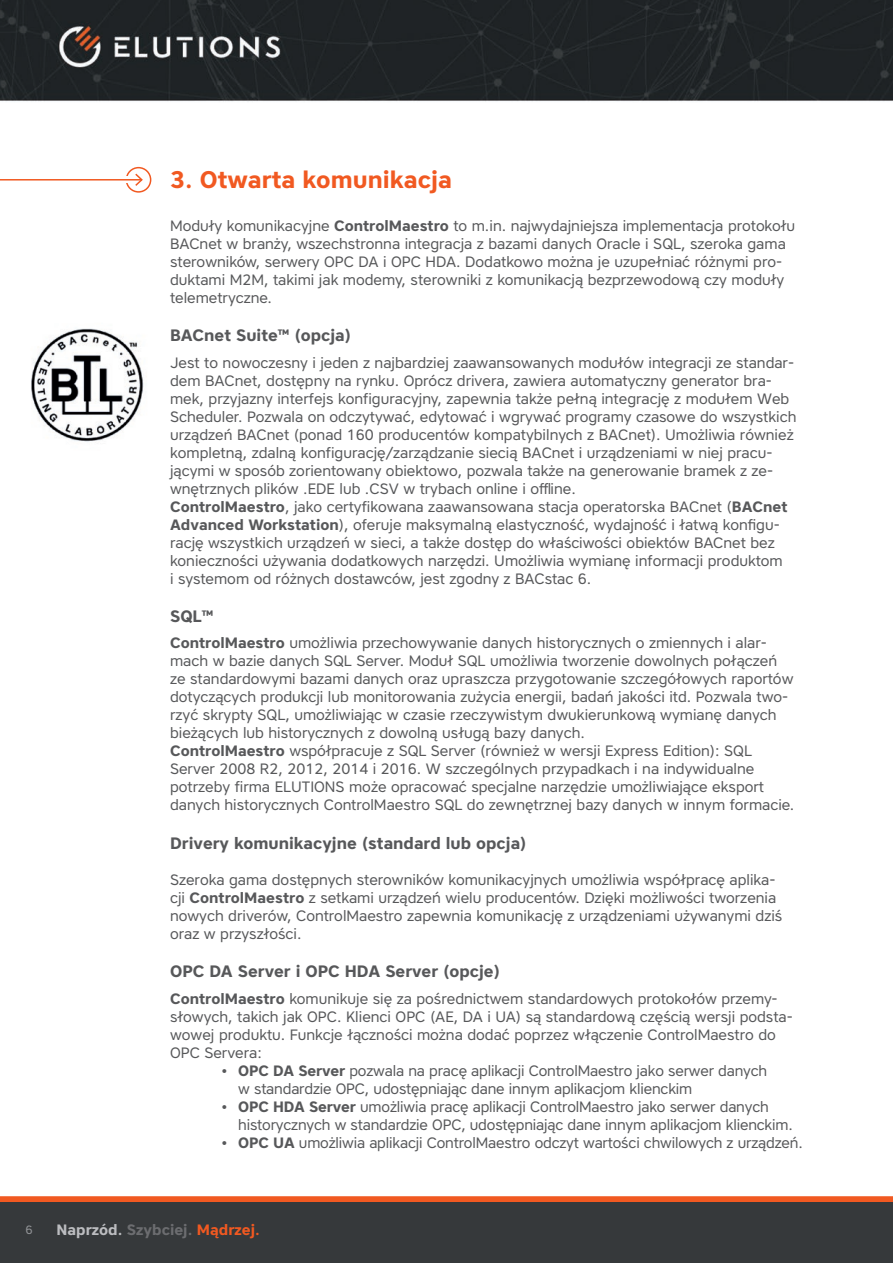
<style>
.page{position:relative;width:893px;height:1263px;background:#fff}
.page>*{position:absolute;margin:0;border:0;box-sizing:border-box;transform-origin:0 0}
.t1{font:700 24px "Core Sans A65";color:#f15921}
.t2{font:700 16.5px "Core Sans A65";color:#57585a}
.t3{font:15px/18px "Core Sans A45";color:#57585a}
.t4{font:700 15px "Core Sans A65";color:#6c6d70}
.t5{font:12px "Core Sans A45";color:#939598}
.s1{font-family:"Core Sans A65";font-weight:700}
.s2{color:#bcbdc0}
.s3{color:#f15921}
</style>
<div class="page">
<img style="left:0;top:0;width:893px;height:193px">
<div style="left:0;top:1196px;width:893px;height:6px;background:#f15921"></div>
<div style="left:0;top:1202px;width:893px;height:61px;background:#36393b"></div>
<div style="left:126px;top:167px;width:25px;height:26px;border:2px solid #f15921;border-radius:50%"></div>
<div style="left:121px;top:176px;width:10px;height:7px;background:#fff"></div>
<hr style="left:0;top:179px;width:142px;height:2px;background:#f15921">
<svg style="left:134px;top:172px;width:10px;height:15px"></svg>
<img style="left:31px;top:328px;width:113px;height:114px">
<h1 class="t1" style="left:170px;top:163px;width:283px">3. Otwarta komunikacja</h1>
<p class="t3" style="left:170px;top:217px;width:627px">Moduły komunikacyjne <span class="s1">ControlMaestro</span> to m.in. najwydajniejsza implementacja protokołu BACnet w branży, wszechstronna integracja z bazami danych Oracle i SQL, szeroka gama sterowników, serwery OPC DA i OPC HDA. Dodatkowo można je uzupełniać różnymi pro&shy;duktami M2M, takimi jak modemy, sterowniki z komunikacją bezprzewodową czy moduły telemetryczne.</p>
<p class="t2" style="left:170px;top:324px;width:183px">BACnet Suite™ (opcja)</p>
<p class="t3" style="left:170px;top:353px;width:628px">Jest to nowoczesny i jeden z najbardziej zaawansowanych modułów integracji ze standar&shy;dem BACnet, dostępny na rynku. Oprócz drivera, zawiera automatyczny generator bra&shy;mek, przyjazny interfejs konfiguracyjny, zapewnia także pełną integrację z modułem Web Scheduler. Pozwala on odczytywać, edytować i wgrywać programy czasowe do wszystkich urządzeń BACnet (ponad 160 producentów kompatybilnych z BACnet). Umożliwia również kompletną, zdalną konfigurację/zarządzanie siecią BACnet i urządzeniami w niej pracu&shy;jącymi w sposób zorientowany obiektowo, pozwala także na generowanie bramek z ze&shy;wnętrznych plików .EDE lub .CSV w trybach online i offline.<br><span class="s1">ControlMaestro</span>, jako certyfikowana zaawansowana stacja operatorska BACnet (<span class="s1">BACnet Advanced Workstation</span>), oferuje maksymalną elastyczność, wydajność i łatwą konfi gu&shy;rację wszystkich urządzeń w sieci, a także dostęp do właściwości obiektów BACnet bez konieczności używania dodatkowych narzędzi. Umożliwia wymianę informacji produktom<br>i systemom od różnych dostawców, jest zgodny z BACstac 6.</p>
<p class="t2" style="left:170px;top:605px;width:45px">SQL™</p>
<p class="t3" style="left:170px;top:634px;width:626px"><span class="s1">ControlMaestro</span> umożliwia przechowywanie danych historycznych o zmiennych i alar&shy;mach w bazie danych SQL Server. Moduł SQL umożliwia tworzenie dowolnych połączeń ze standardowymi bazami danych oraz upraszcza przygotowanie szczegółowych raportów dotyczących produkcji lub monitorowania zużycia energii, badań jakości itd. Pozwala two&shy;rzyć skrypty SQL, umożliwiając w czasie rzeczywistym dwukierunkową wymianę danych bieżących lub historycznych z dowolną usługą bazy danych.<br><span class="s1">ControlMaestro</span> współpracuje z SQL Server (również w wersji Express Edition): SQL Server 2008 R2, 2012, 2014 i 2016. W szczególnych przypadkach i na indywidualne potrzeby firma ELUTIONS może opracować specjalne narzędzie umożliwiające eksport danych historycznych ControlMaestro SQL do zewnętrznej bazy danych w innym formacie.</p>
<p class="t2" style="left:170px;top:832px;width:358px">Drivery komunikacyjne (standard lub opcja)</p>
<p class="t3" style="left:170px;top:870px;width:614px">Szeroka gama dostępnych sterowników komunikacyjnych umożliwia współpracę aplika&shy;cji <span class="s1">ControlMaestro</span> z setkami urządzeń wielu producentów. Dzięki możliwości tworzenia nowych driverów, ControlMaestro zapewnia komunikację z urządzeniami używanymi dziś oraz w przyszłości.</p>
<p class="t2" style="left:170px;top:960px;width:332px">OPC DA Server i OPC HDA Server (opcje)</p>
<p class="t3" style="left:170px;top:989px;width:624px"><span class="s1">ControlMaestro</span> komunikuje się za pośrednictwem standardowych protokołów przemy&shy;słowych, takich jak OPC. Klienci OPC (AE, DA i UA) są standardową częścią wersji podsta&shy;wowej produktu. Funkcje łączności można dodać poprzez włączenie ControlMaestro do OPC Servera:</p>
<p class="t3" style="left:238px;top:1061px;width:530px;text-indent:-17px">• <span class="s1">OPC DA Server</span> pozwala na pracę aplikacji ControlMaestro jako serwer danych w standardzie OPC, udostępniając dane innym aplikacjom klienckim</p>
<p class="t3" style="left:238px;top:1097px;width:556px;text-indent:-17px">• <span class="s1">OPC HDA Server</span> umożliwia pracę aplikacji ControlMaestro jako serwer danych historycznych w standardzie OPC, udostępniając dane innym aplikacjom klienckim.</p>
<p class="t3" style="left:221px;top:1133px;width:583px">• <span class="s1">OPC UA</span> umożliwia aplikacji ControlMaestro odczyt wartości chwilowych z urządzeń.</p>
<p class="t5" style="left:26px;top:1221px;width:9px">6</p>
<p class="t4" style="left:57px;top:1219px;width:205px"><span class="s2">Naprzód.</span> Szybciej. <span class="s3">Mądrzej.</span></p>
</div>
